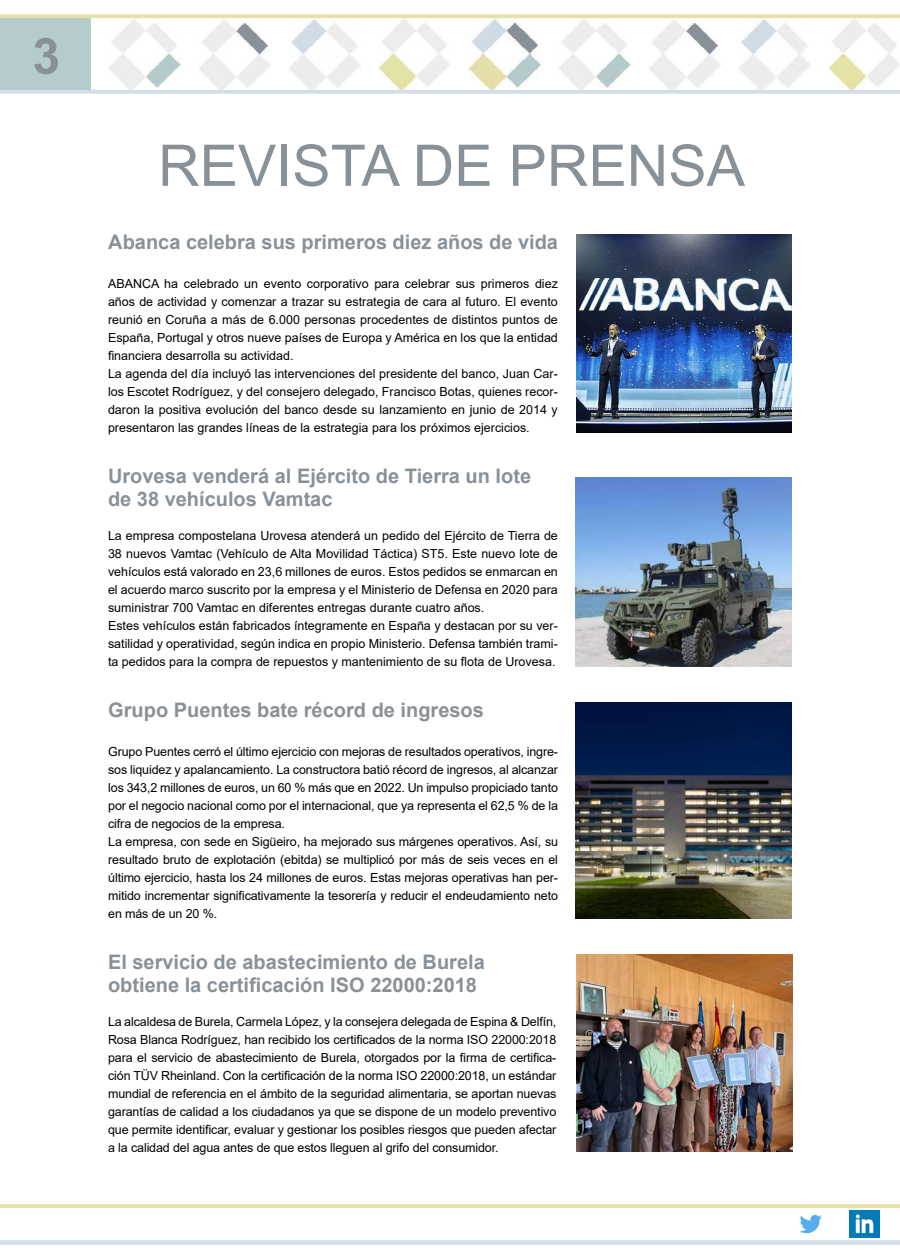
<style>
.page{position:relative;width:900px;height:1260px;background:#fff}
.page>*{position:absolute;margin:0;border:0;box-sizing:border-box;transform-origin:0 0}
.t1{font:57.5px "Arial";color:#899198}
.t2{font:700 50px "Arial";color:#899198}
.t3{font:700 20px/23.8px "Arial";color:#899198}
.t4{font:12.5px/18px "Arial";color:#000}
</style>
<div class="page">
<img style="left:378px;top:18px;width:72px;height:72px">
<img style="left:828px;top:18px;width:72px;height:72px">
<img style="left:739px;top:18px;width:71px;height:72px">
<img style="left:289px;top:18px;width:71px;height:72px">
<img style="left:649px;top:18px;width:71px;height:72px">
<img style="left:199px;top:18px;width:71px;height:72px">
<img style="left:558px;top:18px;width:72px;height:72px">
<img style="left:108px;top:18px;width:72px;height:72px">
<img style="left:468px;top:18px;width:72px;height:72px">
<div style="left:0;top:18px;width:90px;height:72px;background:#b5cbcc"></div>
<svg style="left:0;top:90px;width:900px;height:4px;background:#d4dfe9"></svg>
<svg style="left:0;top:14px;width:900px;height:4px;background:#e8e2b0"></svg>
<hr style="left:0;top:1240px;width:900px;height:4px;background:#dbe4ec">
<svg style="left:0;top:1204px;width:900px;height:4px;background:#e7e1ae"></svg>
<img style="left:799px;top:1214px;width:23px;height:20px">
<img style="left:849px;top:1210px;width:30px;height:28px">
<hr style="left:0;top:1241px;width:900px;height:4px;background:#d1dde7">
<img style="left:576px;top:954px;width:216px;height:198px">
<img style="left:576px;top:477px;width:216px;height:189px">
<img style="left:576px;top:234px;width:216px;height:198px">
<img style="left:576px;top:702px;width:216px;height:216px">
<h2 class="t2" style="left:32px;top:21px;width:29px">3</h2>
<h1 class="t1" style="left:158px;top:126px;width:588px">REVISTA DE PRENSA</h1>
<h3 class="t3" style="left:108px;top:230px;width:451px">Abanca celebra sus primeros diez años de vida</h3>
<p class="t4" style="left:108px;top:275px;width:451px">ABANCA ha celebrado un evento corporativo para celebrar sus primeros diez años de actividad y comenzar a trazar su estrategia de cara al futuro. El evento reunió en Coruña a más de 6.000 personas procedentes de distintos puntos de España, Portugal y otros nueve países de Europa y América en los que la entidad financiera desarrolla su actividad.<br>La agenda del día incluyó las intervenciones del presidente del banco, Juan Car&shy;los Escotet Rodríguez, y del consejero delegado, Francisco Botas, quienes recor&shy;daron la positiva evolución del banco desde su lanzamiento en junio de 2014 y presentaron las grandes líneas de la estrategia para los próximos ejercicios.</p>
<h3 class="t3" style="left:108px;top:464px;width:425px">Urovesa venderá al Ejército de Tierra un lote de 38 vehículos Vamtac</h3>
<p class="t4" style="left:108px;top:527px;width:451px">La empresa compostelana Urovesa atenderá un pedido del Ejército de Tierra de 38 nuevos Vamtac (Vehículo de Alta Movilidad Táctica) ST5. Este nuevo lote de vehículos está valorado en 23,6 millones de euros. Estos pedidos se enmarcan en el acuerdo marco suscrito por la empresa y el Ministerio de Defensa en 2020 para suministrar 700 Vamtac en diferentes entregas durante cuatro años.<br>Estes vehículos están fabricados íntegramente en España y destacan por su ver&shy;satilidad y operatividad, según indica en propio Ministerio. Defensa también trami&shy;ta pedidos para la compra de repuestos y mantenimiento de su flota de Urovesa.</p>
<h3 class="t3" style="left:108px;top:698px;width:377px">Grupo Puentes bate récord de ingresos</h3>
<p class="t4" style="left:108px;top:743px;width:451px">Grupo Puentes cerró el último ejercicio con mejoras de resultados operativos, ingre&shy;sos liquidez y apalancamiento. La constructora batió récord de ingresos, al alcanzar los 343,2 millones de euros, un 60 % más que en 2022. Un impulso propiciado tanto por el negocio nacional como por el internacional, que ya representa el 62,5 % de la cifra de negocios de la empresa.<br>La empresa, con sede en Sigüeiro, ha mejorado sus márgenes operativos. Así, su resultado bruto de explotación (ebitda) se multiplicó por más de seis veces en el último ejercicio, hasta los 24 millones de euros. Estas mejoras operativas han per&shy;mitido incrementar significativamente la tesorería y reducir el endeudamiento neto en más de un 20 %.</p>
<h3 class="t3" style="left:108px;top:950px;width:378px">El servicio de abastecimiento de Burela obtiene la certificación ISO 22000:2018</h3>
<p class="t4" style="left:108px;top:1013px;width:450px;text-align:justify">La alcaldesa de Burela, Carmela López, y la consejera delegada de Espina &amp; Delfín, Rosa Blanca Rodríguez, han recibido los certificados de la norma ISO 22000:2018 para el servicio de abastecimiento de Burela, otorgados por la firma de certifica&shy;ción TÜV Rheinland. Con la certificación de la norma ISO 22000:2018, un estándar mundial de referencia en el ámbito de la seguridad alimentaria, se aportan nuevas garantías de calidad a los ciudadanos ya que se dispone de un modelo preventivo que permite identificar, evaluar y gestionar los posibles riesgos que pueden afectar a la calidad del agua antes de que estos lleguen al grifo del consumidor.</p>
</div>
